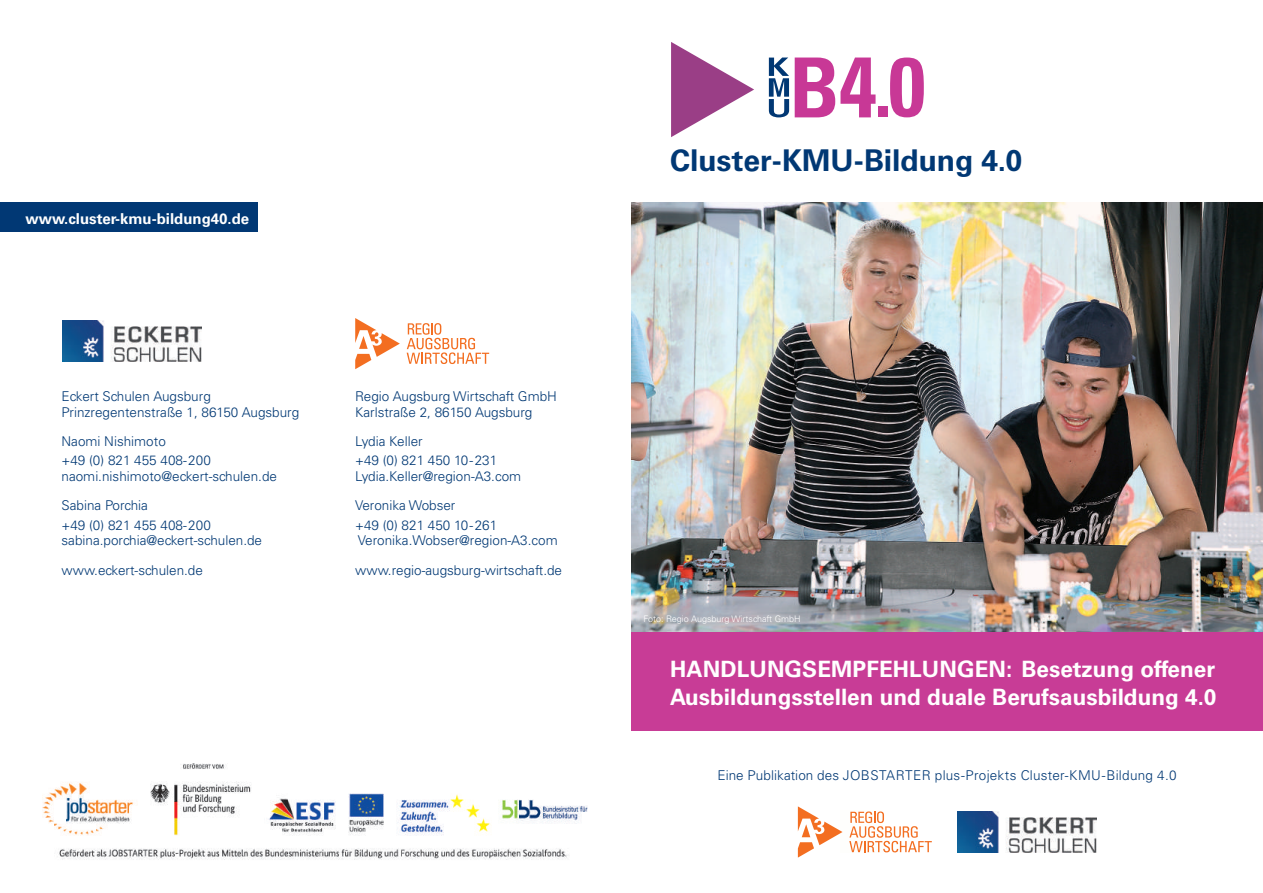
<style>
.page{position:relative;width:1263px;height:893px;background:#fff}
.page>*{position:absolute;margin:0;border:0;box-sizing:border-box;transform-origin:0 0}
.t1{font:700 30px "Univers LT";color:#013874}
.t2{font:700 22.5px/28.5px "Univers LT";color:#fff}
.t3{font:700 15px "Univers LT";color:#fff}
.t4{font:300 13.5px/15.8px "Univers LT";color:#013874}
.t5{font:300 9px "Univers LT";color:#fff}
</style>
<div class="page">
<img style="left:632px;top:203px;width:631px;height:429px">
<div style="left:631px;top:632px;width:632px;height:99px;background:#c83c96"></div>
<div style="left:0;top:203px;width:257px;height:29px;background:#013874"></div>
<svg style="left:795px;top:58px;width:80px;height:59px"></svg>
<div style="left:878px;top:106px;width:10px;height:11px;background:#c83896"></div>
<svg style="left:890px;top:58px;width:34px;height:59px"></svg>
<svg style="left:769px;top:58px;width:20px;height:59px"></svg>
<svg style="left:671px;top:42px;width:83px;height:95px"></svg>
<svg style="left:798px;top:806px;width:44px;height:52px"></svg>
<svg style="left:849px;top:811px;width:83px;height:41px"></svg>
<img style="left:958px;top:812px;width:138px;height:41px">
<img style="left:42px;top:763px;width:546px;height:97px">
<svg style="left:355px;top:318px;width:45px;height:51px"></svg>
<svg style="left:407px;top:323px;width:82px;height:41px"></svg>
<img style="left:63px;top:321px;width:139px;height:40px">
<p class="t3" style="left:26px;top:209px;width:225px">www.cluster-kmu-bildung40.de</p>
<p class="t4" style="left:62px;top:388px;width:239px">Eckert Schulen Augsburg<br>Prinzregentenstraße 1, 86150 Augsburg</p>
<p class="t4" style="left:62px;top:431px;width:151px;line-height:19.5px">Naomi Nishimoto<br>+49 (0) 821 455 408-200</p>
<p class="t4" style="left:62px;top:462px;width:217px;line-height:29.1px">naomi.nishimoto@eckert-schulen.de<br>Sabina Porchia</p>
<p class="t4" style="left:62px;top:517px;width:202px">+49 (0) 821 455 408-200 sabina.porchia@eckert-schulen.de</p>
<p class="t4" style="left:62px;top:562px;width:143px">www.eckert-schulen.de</p>
<p class="t4" style="left:355px;top:388px;width:203px">Regio Augsburg Wirtschaft GmbH<br>Karlstraße 2, 86150 Augsburg</p>
<p class="t4" style="left:355px;top:431px;width:143px;line-height:19.5px">Lydia Keller<br>+49 (0) 821 450 10-231</p>
<p class="t4" style="left:355px;top:462px;width:168px;line-height:29.1px">Lydia.Keller@region-A3.com<br>Veronika Wobser</p>
<p class="t4" style="left:355px;top:517px;width:204px">+49 (0) 821 450 10-261<br>Veronika.Wobser@region-A3.com</p>
<p class="t4" style="left:355px;top:562px;width:208px">www.regio-augsburg-wirtschaft.de</p>
<h1 class="t1" style="left:670px;top:143px;width:354px">Cluster-KMU-Bildung 4.0</h1>
<p class="t5" style="left:643px;top:613px;width:159px">Foto: Regio Augsburg Wirtschaft GmbH</p>
<h2 class="t2" style="left:670px;top:654px;width:548px">HANDLUNGSEMPFEHLUNGEN: Besetzung offener<br>Ausbildungsstellen und duale Berufsausbildung 4.0</h2>
<p class="t4" style="left:717px;top:767px;width:461px">Eine Publikation des JOBSTARTER plus-Projekts Cluster-KMU-Bildung 4.0</p>
</div>
